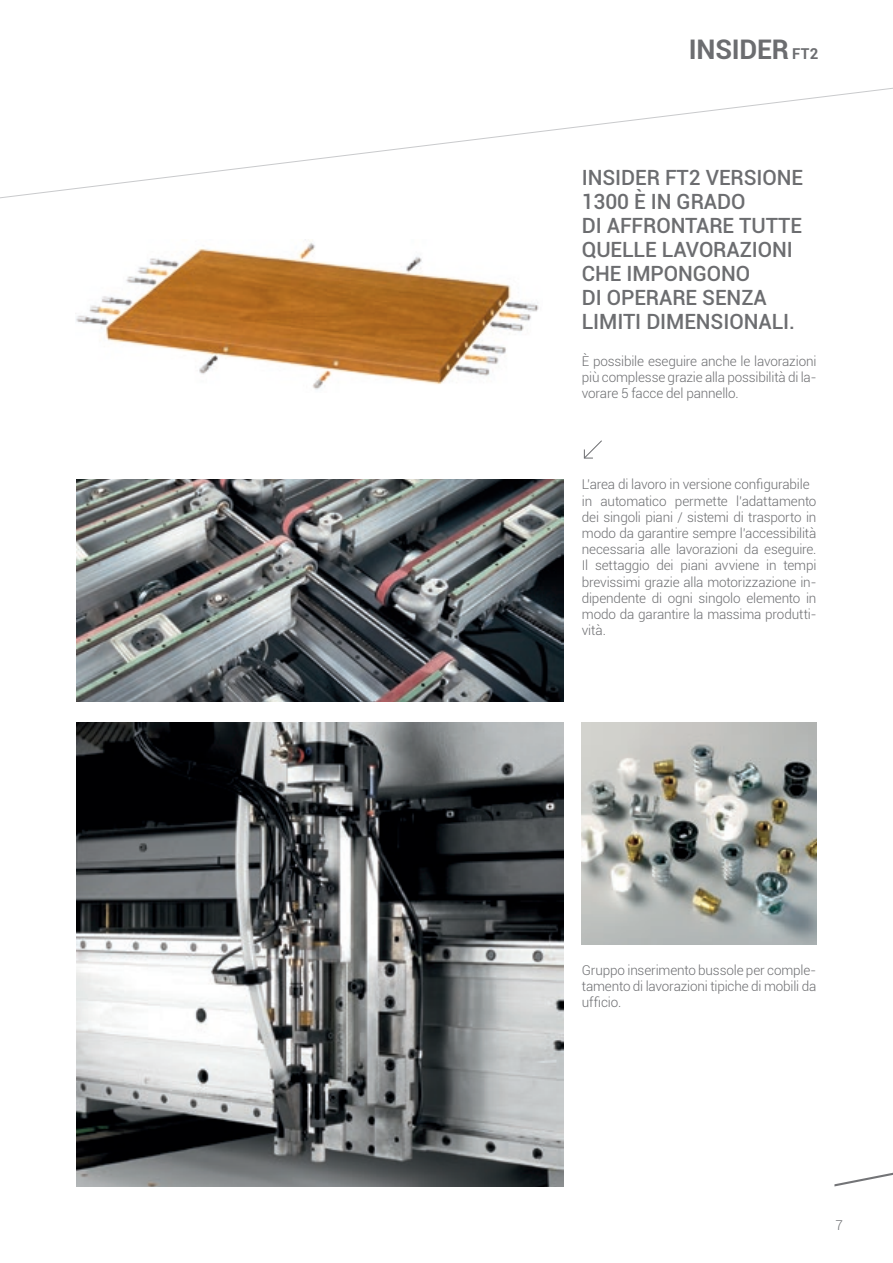
<style>
.page{position:relative;width:893px;height:1263px;background:#fff}
.page>*{position:absolute;margin:0;border:0;box-sizing:border-box;transform-origin:0 0}
.t1{font:700 27px "Roboto";letter-spacing:-.01em;color:#6c6d70}
.t2{font:500 21px/24px "Roboto";letter-spacing:-.005em;color:#6c6d70}
.t3{font:300 13.5px/16.2px "Roboto";letter-spacing:-.01em;color:#6c6d70;text-align:justify}
.s1{font-size:15px}
</style>
<div class="page">
<svg style="left:834px;top:1172px;width:59px;height:14px"></svg>
<svg style="left:0;top:87px;width:893px;height:112px"></svg>
<img style="left:76px;top:239px;width:463px;height:151px">
<img style="left:76px;top:479px;width:488px;height:222px">
<img style="left:76px;top:722px;width:488px;height:464px">
<img style="left:582px;top:722px;width:234px;height:222px">
<svg style="left:583px;top:440px;width:19px;height:19px"></svg>
<p class="t1" style="left:689px;top:30px;width:131px">INSIDER <span class="s1">FT2</span></p>
<p class="t2" style="left:582px;top:165px;width:223px">INSIDER FT2 VERSIONE<br>1300 È IN GRADO<br>DI AFFRONTARE TUTTE<br>QUELLE LAVORAZIONI<br>CHE IMPONGONO<br>DI OPERARE SENZA<br>LIMITI DIMENSIONALI.</p>
<p class="t3" style="left:582px;top:352px;width:236px">È possibile eseguire anche le lavorazioni più complesse grazie alla possibilità di la&shy;vorare 5 facce del pannello.</p>
<p class="t3" style="left:582px;top:476px;width:229px">L’area di lavoro in versione configurabile</p>
<p class="t3" style="left:582px;top:492px;width:236px">in automatico permette l’adattamento dei singoli piani / sistemi di trasporto in modo da garantire sempre l’accessibilità necessaria alle lavorazioni da eseguire.<br>Il settaggio dei piani avviene in tempi brevissimi grazie alla motorizzazione in&shy;dipendente di ogni singolo elemento in modo da garantire la massima produtti&shy;vità.</p>
<p class="t3" style="left:582px;top:962px;width:236px">Gruppo inserimento bussole per comple&shy;tamento di lavorazioni tipiche di mobili da ufficio.</p>
<p class="t3" style="left:836px;top:1216px;width:9px">7</p>
</div>
